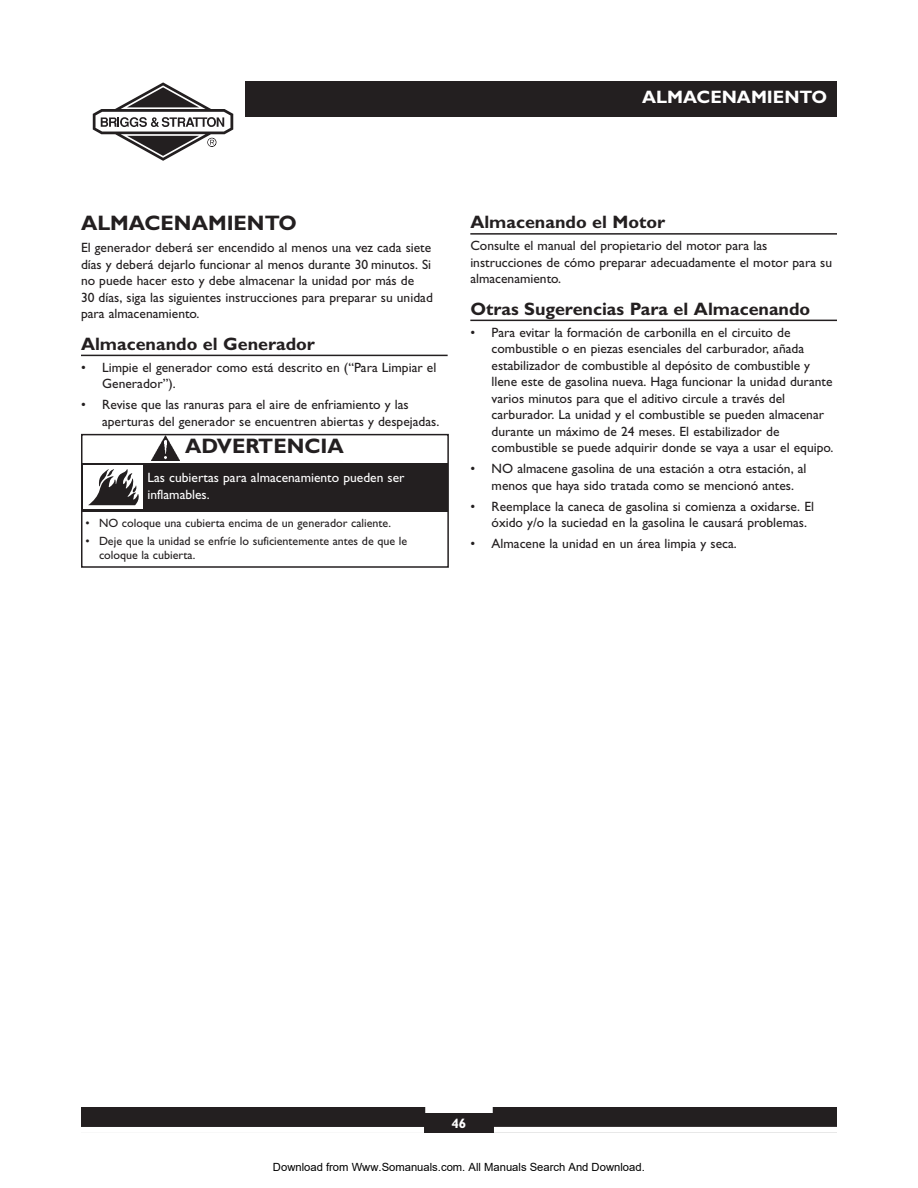
<style>
.page{position:relative;width:918px;height:1188px;background:#fff}
.page>*{position:absolute;margin:0;border:0;box-sizing:border-box;transform-origin:0 0}
.t1{font:700 21px "Gill Sans";color:#231f20}
.t2{font:700 18px "Gill Sans";color:#231f20}
.t3{font:700 18px "Gill Sans";color:#fff}
.t4{font:13.5px/16.5px "Gill Sans";color:#231f20}
.t5{font:13.5px/16.5px "Gill Sans";color:#fff}
.t6{font:700 13.5px "Gill Sans";color:#fff}
.t7{font:12px/14.4px "Gill Sans";color:#231f20}
.t8{font:11.25px "Arial";color:#000}
</style>
<div class="page">
<div style="left:245px;top:81px;width:592px;height:36px;background:#231f20"></div>
<svg style="left:93px;top:82px;width:140px;height:79px"></svg>
<div style="left:81px;top:1107px;width:756px;height:26px;background:#231f20"></div>
<div style="left:425px;top:1107px;width:68px;height:6px;background:#fff"></div>
<div style="left:494px;top:1127px;width:343px;height:6px;background:#fff"></div>
<div style="left:81px;top:1127px;width:343px;height:6px;background:#fff"></div>
<hr style="left:81px;top:355px;width:367px;height:1px;background:#231f20">
<hr style="left:470px;top:233px;width:367px;height:2px;background:#231f20">
<hr style="left:470px;top:320px;width:367px;height:1px;background:#231f20">
<div style="left:81px;top:434px;width:368px;height:134px;border:2px solid #231f20"></div>
<div style="left:82px;top:463px;width:366px;height:49px;background:#231f20"></div>
<img style="left:152px;top:436px;width:28px;height:24px">
<div style="left:84px;top:465px;width:59px;height:44px;background:#fff"></div>
<svg style="left:88px;top:469px;width:51px;height:36px"></svg>
<h2 class="t3" style="left:642px;top:91px;width:187px">ALMACENAMIENTO</h2>
<h1 class="t1" style="left:81px;top:216px;width:217px">ALMACENAMIENTO</h1>
<p class="t4" style="left:81px;top:241px;width:353px">El generador deberá ser encendido al menos una vez cada siete días y deberá dejarlo funcionar al menos durante 30 minutos. Si no puede hacer esto y debe almacenar la unidad por más de<br>30 días, siga las siguientes instrucciones para preparar su unidad para almacenamiento.</p>
<h2 class="t2" style="left:81px;top:338px;width:236px">Almacenando el Generador</h2>
<p class="t4" style="left:102px;top:360px;width:336px;text-indent:-21px">• Limpie el generador como está descrito en (“Para Limpiar el<br>Generador”).</p>
<p class="t4" style="left:102px;top:398px;width:339px;text-indent:-21px">• Revise que las ranuras para el aire de enfriamiento y las aperturas del generador se encuentren abiertas y despejadas.</p>
<h1 class="t1" style="left:185px;top:438px;width:160px">ADVERTENCIA</h1>
<p class="t5" style="left:147px;top:471px;width:259px">Las cubiertas para almacenamiento pueden ser inflamables.</p>
<p class="t7" style="left:86px;top:517px;width:307px">• NO coloque una cubierta encima de un generador caliente.</p>
<p class="t7" style="left:99px;top:535px;width:310px;text-indent:-14px">• Deje que la unidad se enfríe lo suficientemente antes de que le coloque la cubierta.</p>
<h2 class="t2" style="left:470px;top:216px;width:196px">Almacenando el Motor</h2>
<p class="t4" style="left:470px;top:239px;width:363px">Consulte el manual del propietario del motor para las instrucciones de cómo preparar adecuadamente el motor para su almacenamiento.</p>
<h2 class="t2" style="left:470px;top:302px;width:341px">Otras Sugerencias Para el Almacenando</h2>
<p class="t4" style="left:492px;top:325px;width:343px;text-indent:-21px">• Para evitar la formación de carbonilla en el circuito de combustible o en piezas esenciales del carburador, añada estabilizador de combustible al depósito de combustible y llene este de gasolina nueva. Haga funcionar la unidad durante varios minutos para que el aditivo circule a través del carburador. La unidad y el combustible se pueden almacenar durante un máximo de 24 meses. El estabilizador de combustible se puede adquirir donde se vaya a usar el equipo.</p>
<p class="t4" style="left:492px;top:462px;width:316px;text-indent:-21px">• NO almacene gasolina de una estación a otra estación, al menos que haya sido tratada como se mencionó antes.</p>
<p class="t4" style="left:492px;top:499px;width:324px;text-indent:-21px">• Reemplace la caneca de gasolina si comienza a oxidarse. El óxido y/o la suciedad en la gasolina le causará problemas.</p>
<p class="t4" style="left:470px;top:537px;width:268px">• Almacene la unidad en un área limpia y seca.</p>
<p class="t6" style="left:452px;top:1119px;width:16px">46</p>
<p class="t8" style="left:273px;top:1160px;width:373px">Download from Www.Somanuals.com. All Manuals Search And Download.</p>
</div>
